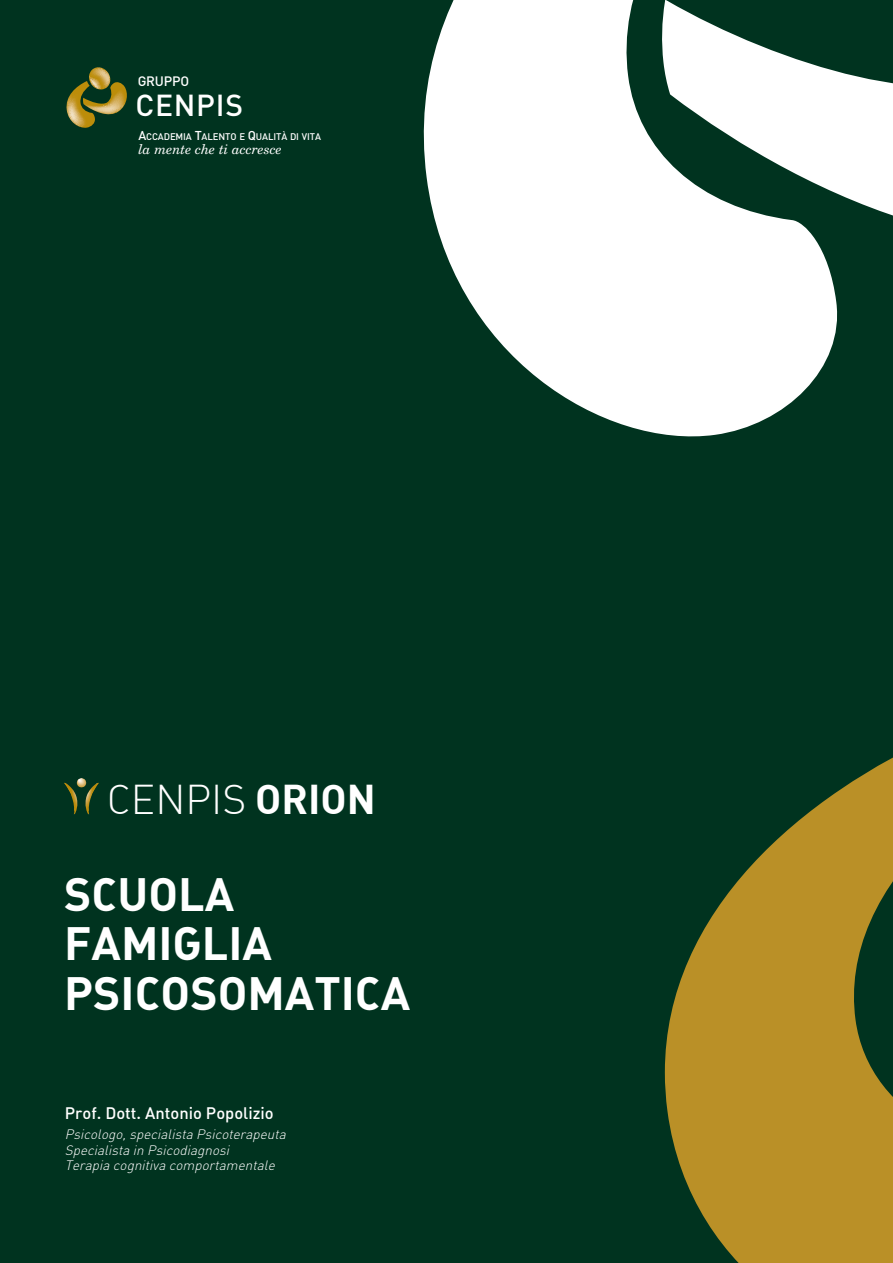
<style>
.page{position:relative;width:893px;height:1263px;background:#00331f}
.page>*{position:absolute;margin:0;border:0;box-sizing:border-box;transform-origin:0 0}
.t1{font:46.2px/49.5px "DIN Bold Alternate";color:#fff}
.t2{font:300 40.8px "DIN Alternate";color:#fff}
.t3{font:500 30px "DIN";letter-spacing:.025em;color:#fff}
.t4{font:16.5px "DIN Medium Alternate";color:#fff}
.t5{font:italic 13.5px/15.8px "DIN Light Alternate";color:#fff}
.t6{font:italic 13.5px "New Century Schlbk";color:#fff}
.t7{font:500 13.5px "DIN";letter-spacing:-.015em;color:#fff}
.t8{font:500 9.6px "DIN";letter-spacing:-.015em;color:#fff}
.s1{font-size:12.75px}
.s2{font-family:"DIN Bold";font-weight:400}
</style>
<div class="page">
<svg style="left:665px;top:757px;width:228px;height:506px;fill:#ba9027"></svg>
<svg style="left:423px;top:0;width:415px;height:437px"></svg>
<svg style="left:662px;top:0;width:231px;height:300px"></svg>
<svg style="left:67px;top:67px;width:60px;height:61px"></svg>
<img style="left:85px;top:783px;width:14px;height:31px">
<img style="left:64px;top:783px;width:14px;height:31px">
<svg style="left:77px;top:778px;width:9px;height:9px"></svg>
<p class="t7" style="left:138px;top:74px;width:53px">GRUPPO</p>
<h3 class="t3" style="left:135px;top:88px;width:109px">CENPIS</h3>
<p class="t8" style="left:138px;top:131px;width:184px"><span class="s1">A</span>CCADEMIA <span class="s1">T</span>ALENTO E <span class="s1">Q</span>UALITÀ DI VITA</p>
<p class="t6" style="left:138px;top:144px;width:145px">la mente che ti accresce</p>
<h2 class="t2" style="left:107px;top:784px;width:271px">CENPIS <span class="s2">ORION</span></h2>
<h1 class="t1" style="left:64px;top:870px;width:347px">SCUOLA<br>FAMIGLIA<br>PSICOSOMATICA</h1>
<p class="t4" style="left:65px;top:1103px;width:210px">Prof. Dott. Antonio Popolizio</p>
<p class="t5" style="left:65px;top:1128px;width:225px">Psicologo,specialista Psicoterapeuta<br>Specialista in Psicodiagnosi<br>Terapia cognitiva comportamentale</p>
</div>
